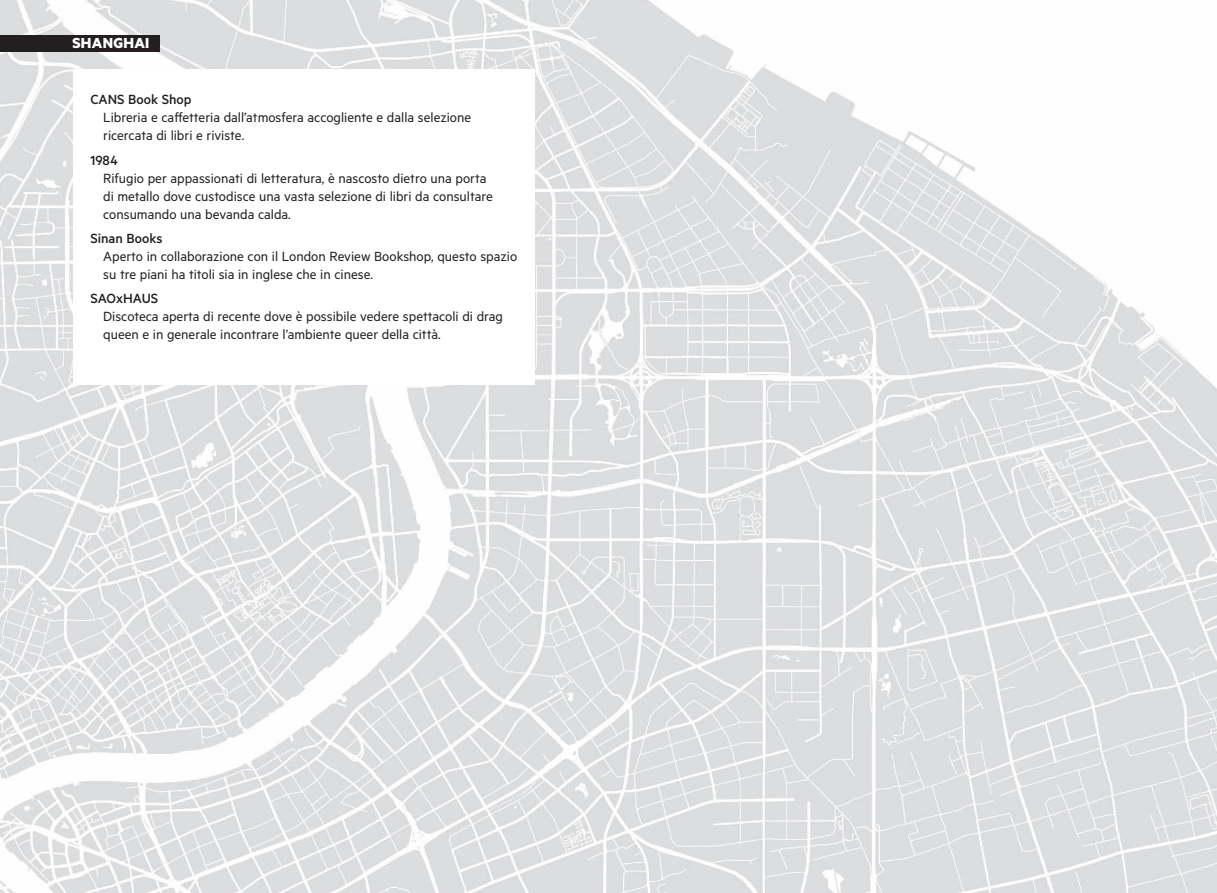
<style>
.page{position:relative;width:1217px;height:893px;background:#fff}
.page>*{position:absolute;margin:0;border:0;box-sizing:border-box;transform-origin:0 0}
.t1{font:700 16.35px "Metric";letter-spacing:.02em;color:#fff}
.t2{font:15px/18px "Metric";color:#231f20}
.t3{font:500 15px "Metric";color:#231f20}
</style>
<div class="page">
<img style="left:0;top:0;width:1216px;height:893px">
<div style="left:74px;top:69px;width:461px;height:316px;background:#fff"></div>
<div style="left:0;top:35px;width:159px;height:16px;background:#231f20"></div>
<p class="t1" style="left:72px;top:33px;width:79px">SHANGHAI</p>
<p class="t3" style="left:90px;top:91px;width:103px">CANS Book Shop</p>
<p class="t2" style="left:103px;top:108px;width:369px">Libreria e caffetteria dall’atmosfera accogliente e dalla selezione ricercata di libri e riviste.</p>
<p class="t3" style="left:90px;top:151px;width:29px">1984</p>
<p class="t2" style="left:103px;top:168px;width:391px">Rifugio per appassionati di letteratura, è nascosto dietro una porta di metallo dove custodisce una vasta selezione di libri da consultare consumando una bevanda calda.</p>
<p class="t3" style="left:90px;top:230px;width:74px">Sinan Books</p>
<p class="t2" style="left:103px;top:247px;width:415px">Aperto in collaborazione con il London Review Bookshop, questo spazio su tre piani ha titoli sia in inglese che in cinese.</p>
<p class="t3" style="left:90px;top:290px;width:69px">SAOxHAUS</p>
<p class="t2" style="left:103px;top:307px;width:401px">Discoteca aperta di recente dove è possibile vedere spettacoli di drag queen e in generale incontrare l’ambiente queer della città.</p>
</div>
